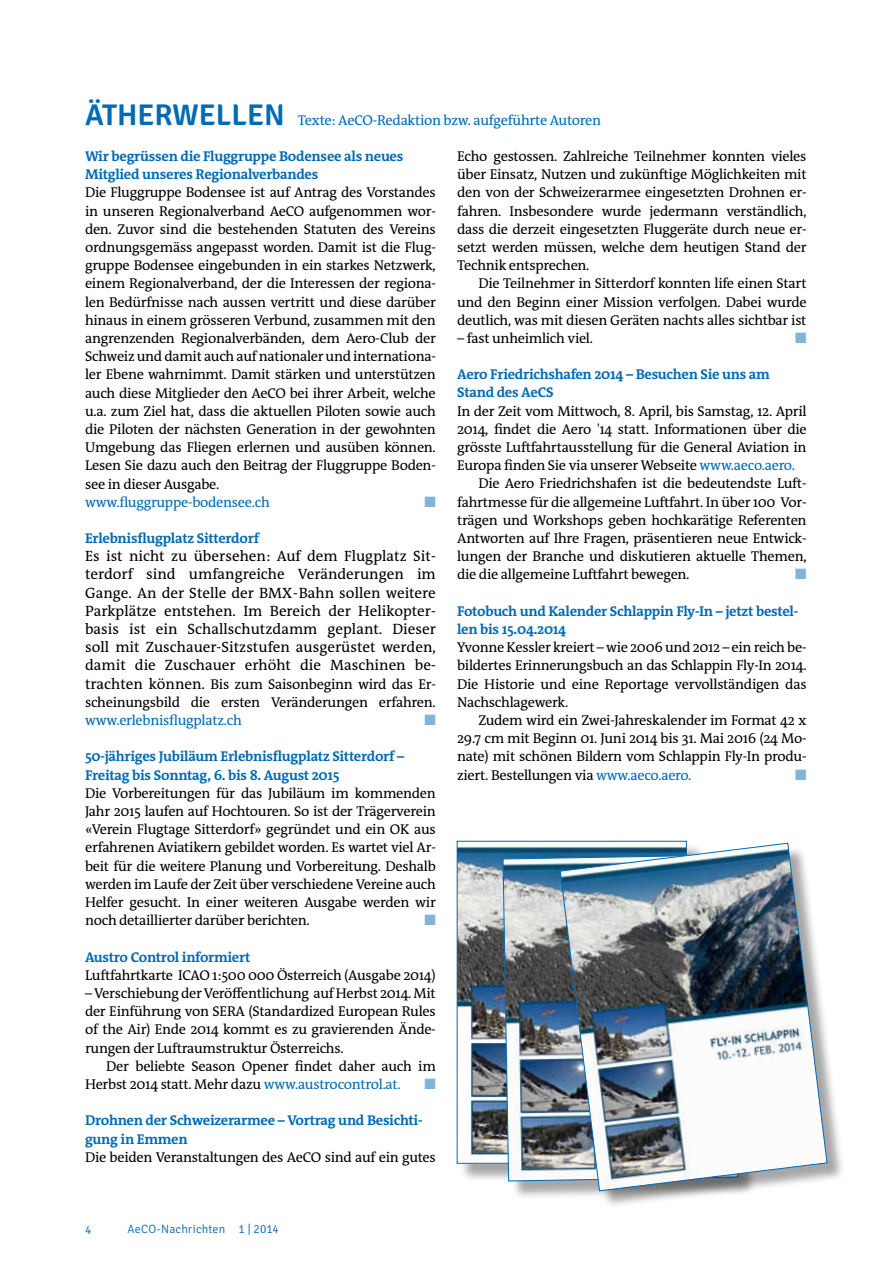
<style>
.page{position:relative;width:893px;height:1263px;background:#fff}
.page>*{position:absolute;margin:0;border:0;box-sizing:border-box;transform-origin:0 0}
.t1{font:15px/18.1px "The Antiqua B W5 Plain";color:#000;text-align:justify}
.t2{font:14.25px/18.1px "The Antiqua B W5 Plain";letter-spacing:-.02em;color:#000;text-align:justify}
.t3{font:700 14.25px/18.1px "The Antiqua B W7";letter-spacing:-.02em;color:#006ab3}
.t4{font:14.25px "The Antiqua B W5 Plain";letter-spacing:-.02em;color:#006ab3}
.t5{font:300 12px "Signika";letter-spacing:.01em;color:#006ab3}
.s1{font-family:"Signika";font-weight:600;font-size:30px}
.s2{font-size:15px}
.s3{color:#006ab3}
</style>
<div class="page">
<img style="left:459px;top:846px;width:100px;height:315px">
<img style="left:502px;top:854px;width:57px;height:328px">
<div style="left:563px;top:845px;width:283px;height:364px;background:#000;opacity:.35"></div>
<img style="left:559px;top:842px;width:269px;height:350px">
<p class="t4" style="left:85px;top:111px;width:518px"><span class="s1">ÄTH ERWELLEN</span> Texte: AeCO-Redaktion bzw. aufgeführte Autoren</p>
<p class="t3" style="left:85px;top:147px;width:320px">Wir begrüssen die Fluggruppe Bodensee als neues<br>Mitglied unseres Regionalverbandes</p>
<p class="t2" style="left:85px;top:184px;width:352px">Die Fluggruppe Bodensee ist auf Antrag des Vorstandes in unseren Regionalverband AeCO aufgenommen wor&shy;den. Zuvor sind die bestehenden Statuten des Vereins ordnungsgemäss angepasst worden. Damit ist die Flug&shy;gruppe Bodensee eingebunden in ein starkes Netzwerk, einem Regionalverband, der die Interessen der regiona&shy;len Bedürfnisse nach aussen vertritt und diese darüber hinaus in einem grösseren Verbund, zusammen mit den angrenzenden Regionalverbänden, dem Aero-Club der Schweiz und damit auch auf nationaler und internationa&shy;ler Ebene wahrnimmt. Damit stärken und unterstützen auch diese Mitglieder den AeCO bei ihrer Arbeit, welche u.a. zum Ziel hat, dass die aktuellen Piloten sowie auch die Piloten der nächsten Generation in der gewohnten Umgebung das Fliegen erlernen und ausüben können.<br>Lesen Sie dazu auch den Beitrag der Fluggruppe Boden&shy;see in dieser Ausgabe.</p>
<p class="t4" style="left:85px;top:493px;width:186px">www.fluggruppe-bodensee.ch</p>
<p class="t3" style="left:85px;top:529px;width:175px">Erlebnisflugplatz Sitterdorf</p>
<p class="t1" style="left:85px;top:547px;width:352px">Es ist nicht zu übersehen: Auf dem Flugplatz Sit&shy;terdorf sind umfangreiche Veränderungen im Gange. An der Stelle der BMX-Bahn sollen weitere Parkplätze entstehen. Im Bereich der Helikopter&shy;basis ist ein Schallschutzdamm geplant. Dieser soll mit Zuschauer-Sitzstufen ausgerüstet werden, damit die Zuschauer erhöht die Maschinen be-</p>
<p class="t2" style="left:85px;top:675px;width:352px"><span class="s2">trachten können.</span> Bis zum Saisonbeginn wird das Er&shy;scheinungsbild die ersten Veränderungen erfahren.</p>
<p class="t4" style="left:85px;top:711px;width:158px">www.erlebnisflugplatz.ch</p>
<p class="t3" style="left:85px;top:748px;width:321px">50-jähriges Jubiläum Erlebnisflugplatz Sitterdorf –<br>Freitag bis Sonntag, 6. bis 8. August 2015</p>
<p class="t2" style="left:85px;top:784px;width:352px">Die Vorbereitungen für das Jubiläum im kommenden Jahr 2015 laufen auf Hochtouren. So ist der Trägerverein «Verein Flugtage Sitterdorf» gegründet und ein OK aus erfahrenen Aviatikern gebildet worden. Es wartet viel Ar&shy;beit für die weitere Planung und Vorbereitung. Deshalb werden im Laufe der Zeit über verschiedene Vereine auch Helfer gesucht. In einer weiteren Ausgabe werden wir noch detaillierter darüber berichten.</p>
<p class="t3" style="left:85px;top:948px;width:167px">Austro Control informiert</p>
<p class="t2" style="left:85px;top:966px;width:352px">Luftfahrtkarte ICAO 1:500 000 Österreich (Ausgabe 2014)</p>
<p class="t2" style="left:85px;top:984px;width:352px">– Verschiebung der Veröffentlichung auf Herbst 2014. Mit der Einführung von SERA (Standardized European Rules of the Air) Ende 2014 kommt es zu gravierenden Ände&shy;rungen der Luftraumstruktur Österreichs.</p>
<p class="t2" style="left:85px;top:1057px;width:352px;text-indent:21px">Der beliebte Season Opener findet daher auch im<br>Herbst 2014 statt. Mehr dazu <span class="s3">www.austrocontrol.at.</span></p>
<p class="t3" style="left:85px;top:1111px;width:339px">Drohnen der Schweizerarmee – Vortrag und Besichti&shy;gung in Emmen</p>
<p class="t2" style="left:85px;top:1148px;width:352px">Die beiden Veranstaltungen des AeCO sind auf ein gutes</p>
<p class="t2" style="left:457px;top:147px;width:351px">Echo gestossen. Zahlreiche Teilnehmer konnten vieles über Einsatz, Nutzen und zukünftige Möglichkeiten mit den von der Schweizerarmee eingesetzten Drohnen er&shy;fahren. Insbesondere wurde jedermann verständlich, dass die derzeit eingesetzten Fluggeräte durch neue er&shy;setzt werden müssen, welche dem heutigen Stand der Technik entsprechen.</p>
<p class="t2" style="left:457px;top:274px;width:351px;text-indent:21px">Die Teilnehmer in Sitterdorf konnten life einen Start und den Beginn einer Mission verfolgen. Dabei wurde deutlich, was mit diesen Geräten nachts alles sichtbar ist</p>
<p class="t2" style="left:457px;top:329px;width:137px">– fast unheimlich viel.</p>
<p class="t3" style="left:457px;top:365px;width:314px">Aero Friedrichshafen 2014 – Besuchen Sie uns am<br>Stand des AeCS</p>
<p class="t2" style="left:457px;top:402px;width:351px">In der Zeit vom Mittwoch, 8. April, bis Samstag, 12. April</p>
<p class="t2" style="left:457px;top:420px;width:351px">2014, findet die Aero '14 statt. Informationen über die</p>
<p class="t2" style="left:457px;top:438px;width:351px">grösste Luftfahrtausstellung für die General Aviation in</p>
<p class="t2" style="left:457px;top:456px;width:339px">Europa finden Sie via unserer Webseite <span class="s3">www.aeco.aero.</span></p>
<p class="t2" style="left:478px;top:475px;width:330px">Die Aero Friedrichshafen ist die bedeutendste Luft-</p>
<p class="t2" style="left:457px;top:493px;width:351px">fahrtmesse für die allgemeine Luftfahrt. In über 100 Vor-</p>
<p class="t2" style="left:457px;top:511px;width:351px">trägen und Workshops geben hochkarätige Referenten</p>
<p class="t2" style="left:457px;top:529px;width:351px">Antworten auf Ihre Fragen, präsentieren neue Entwick-</p>
<p class="t2" style="left:457px;top:547px;width:351px">lungen der Branche und diskutieren aktuelle Themen,</p>
<p class="t2" style="left:457px;top:566px;width:234px">die die allgemeine Luftfahrt bewegen.</p>
<p class="t3" style="left:457px;top:602px;width:343px">Fotobuch und Kalender Schlappin Fly-In – jetzt bestel&shy;len bis 15.04.2014</p>
<p class="t2" style="left:457px;top:638px;width:351px">Yvonne Kessler kreiert – wie 2006 und 2012 – ein reich be&shy;bildertes Erinnerungsbuch an das Schlappin Fly-In 2014.<br>Die Historie und eine Reportage vervollständigen das Nachschlagewerk.</p>
<p class="t2" style="left:457px;top:711px;width:351px;text-indent:21px">Zudem wird ein Zwei-Jahreskalender im Format 42 x 29.7 cm mit Beginn 01. Juni 2014 bis 31. Mai 2016 (24 Mo&shy;nate) mit schönen Bildern vom Schlappin Fly-In produ&shy;ziert. Bestellungen via <span class="s3">www.aeco.aero.</span></p>
<p class="t5" style="left:85px;top:1224px;width:8px">4</p>
<p class="t5" style="left:128px;top:1222px;width:153px">AeCO-Nachrichten 1 | 2014</p>
</div>
